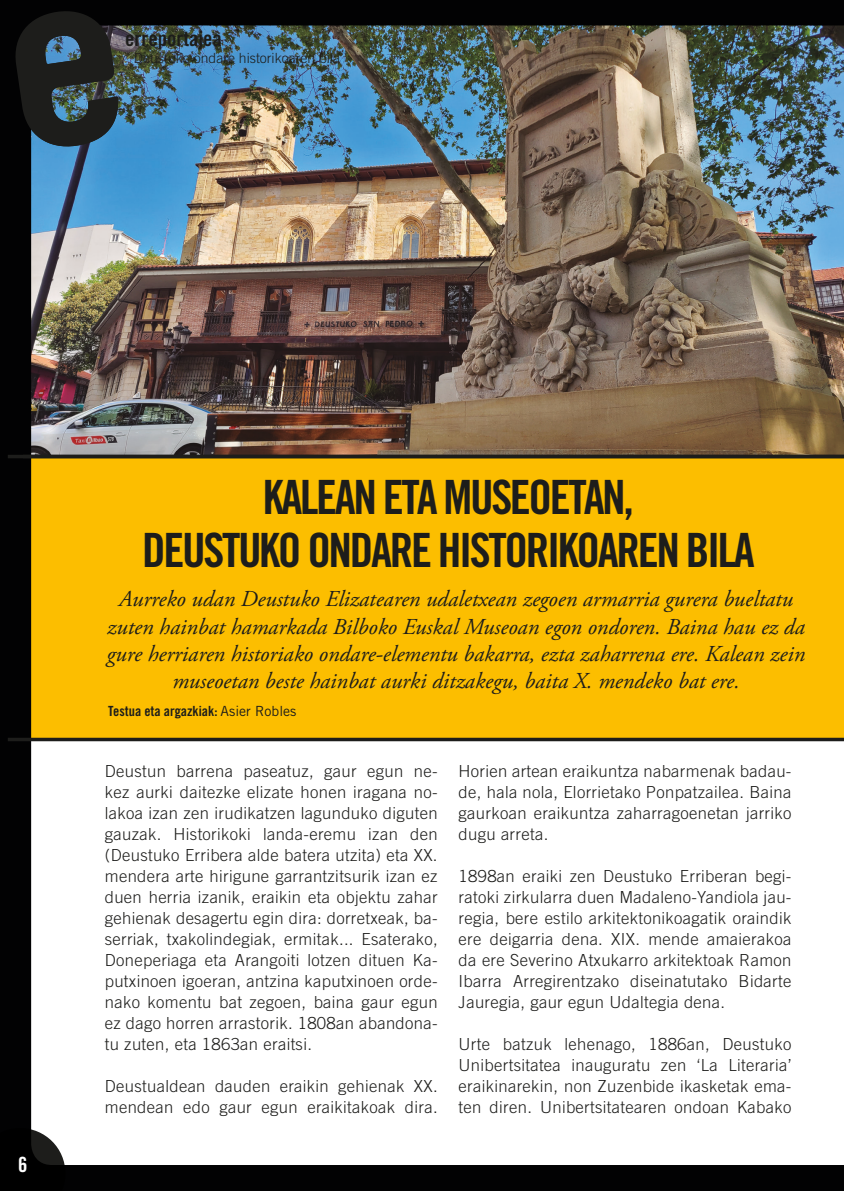
<style>
.page{position:relative;width:844px;height:1191px;background:#fff}
.page>*{position:absolute;margin:0;border:0;box-sizing:border-box;transform-origin:0 0}
.t1{font:47.25px "Trade Gothic LT Std Bd Cn 20";letter-spacing:-.05em;color:#1d1d1b}
.sarrera{font:italic 22.75px/27.3px "Adobe Garamond Pro";color:#1d1d1b;text-align:center}
.t2{font:21px "Trade Gothic LT Std Bd Cn 20";color:#1d1d1b}
.t3{font:21px "Trade Gothic LT Std Bd Cn 20";color:#fff}
.testua{font:300 16.62px/21px "Trade Gothic LT Std";letter-spacing:.02em;color:#1d1d1b;text-align:justify}
.t4{font:300 14px "Trade Gothic LT Std";color:#1d1d1b}
.t5{font:14px "Trade Gothic LT Std Bd Cn 20";color:#1d1d1b}
.s1{font-family:"Trade Gothic LT Std"}
</style>
<div class="page">
<img style="left:0;top:0;width:843px;height:1191px">
<svg style="left:12px;top:8px;width:108px;height:142px"></svg>
<svg style="left:8px;top:737px;width:835px;height:4px;fill:#1d1d1b"></svg>
<hr style="left:23px;top:455px;width:820px;height:3px;background:#1d1d1b">
<svg style="left:0;top:1128px;width:65px;height:63px"></svg>
<p class="t2" style="left:125px;top:26px;width:98px">erreportajea</p>
<p class="t4" style="left:134px;top:50px;width:208px">Deustuko ondare historikoaren bila</p>
<p class="t3" style="left:18px;top:1152px;width:11px">6</p>
<p class="t1" style="left:263px;top:469px;width:372px">KALEAN ETA MUSEOETAN,</p>
<p class="t1" style="left:142px;top:521px;width:614px">DEUSTUKO ONDARE HISTORIKOAREN BILA</p>
<p class="sarrera" style="left:107px;top:586px;width:699px">Aurreko udan Deustuko Elizatearen udaletxean zegoen armarria gurera bueltatu zuten hainbat hamarkada Bilboko Euskal Museoan egon ondoren. Baina hau ez da gure herriaren historiako ondare-elementu bakarra, ezta zaharrena ere. Kalean zein museoetan beste hainbat aurki ditzakegu, baita X. mendeko bat ere.</p>
<p class="t5" style="left:108px;top:703px;width:190px">Testua eta argazkiak: <span class="s1">Asier Robles</span></p>
<p class="testua" style="left:105px;top:760px;width:334px">Deustun barrena paseatuz, gaur egun ne&shy;kez aurki daitezke elizate honen iragana no&shy;lakoa izan zen irudikatzen lagunduko diguten gauzak. Historikoki landa-eremu izan den (Deustuko Erribera alde batera utzita) eta XX. mendera arte hirigune garrantzitsurik izan ez duen herria izanik, eraikin eta objektu zahar gehienak desagertu egin dira: dorretxeak, ba&shy;serriak, txakolindegiak, ermitak... Esaterako, Doneperiaga eta Arangoiti lotzen dituen Ka&shy;putxinoen igoeran, antzina kaputxinoen orde&shy;nako komentu bat zegoen, baina gaur egun ez dago horren arrastorik. 1808an abandona&shy;tu zuten, eta 1863an eraitsi.</p>
<p class="testua" style="left:105px;top:1075px;width:334px">Deustualdean dauden eraikin gehienak XX. mendean edo gaur egun eraikitakoak dira.</p>
<p class="testua" style="left:458px;top:760px;width:334px">Horien artean eraikuntza nabarmenak badau&shy;de, hala nola, Elorrietako Ponpatzailea. Baina gaurkoan eraikuntza zaharragoenetan jarriko dugu arreta.</p>
<p class="testua" style="left:458px;top:865px;width:334px">1898an eraiki zen Deustuko Erriberan begi&shy;ratoki zirkularra duen Madaleno-Yandiola jau&shy;regia, bere estilo arkitektonikoagatik oraindik ere deigarria dena. XIX. mende amaierakoa da ere Severino Atxukarro arkitektoak Ramon Ibarra Arregirentzako diseinatutako Bidarte Jauregia, gaur egun Udaltegia dena.</p>
<p class="testua" style="left:458px;top:1033px;width:334px">Urte batzuk lehenago, 1886an, Deustuko Unibertsitatea inauguratu zen ‘La Literaria’ eraikinarekin, non Zuzenbide ikasketak ema&shy;ten diren. Unibertsitatearen ondoan Kabako</p>
</div>
